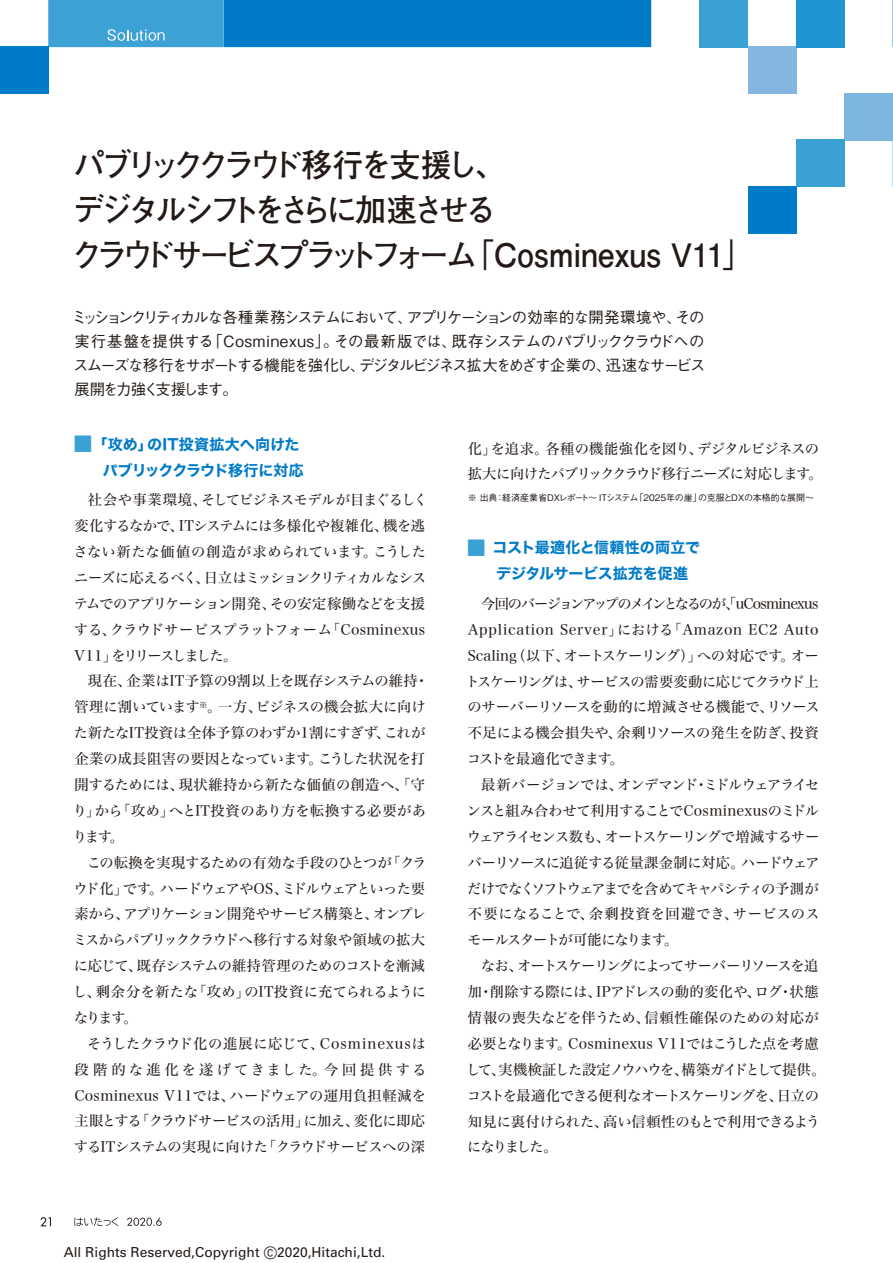
<style>
.page{position:relative;width:893px;height:1263px;background:#fff}
.page>*{position:absolute;margin:0;border:0;box-sizing:border-box;transform-origin:0 0}
.t1{font:32.25px/45px "Futo Go B101 Pro Bold 90 pv RKSJ H";letter-spacing:-.13em;color:#231916;scale:.95 1}
.t2{font:15.3px/24px "Gothic BBB Pro Medium 90 pv RKSJ H";letter-spacing:-.12em;color:#231916;text-align:justify}
.t3{font:15px/26px "Hira Kaku Std N W7 90 pv RKSJ H";letter-spacing:-.01em;color:#007bc7}
.t4{font:14.25px/26px "Hira Min Std W4 90 pv RKSJ H";letter-spacing:-.025em;color:#231916;text-align:justify}
.t5{font:14.25px/25.8px "Hira Min Std W4 90 pv RKSJ H";letter-spacing:-.005em;color:#231916}
.t6{font:14.25px/26px "Hira Min Std W4 90 pv RKSJ H";letter-spacing:-.045em;color:#231916}
.t7{font:13.8px "Univers";color:#231916}
.t8{font:9px "Gothic BBB Pro Medium 90 pv RKSJ H";letter-spacing:-.02em;color:#231916}
.s1{font-size:21.75px;color:#3aa1d5}
.s2{font-size:16.95px}
</style>
<div class="page">
<div style="left:0;top:47px;width:49px;height:47px;background:#007bc7"></div>
<div style="left:844px;top:93px;width:49px;height:47px;background:#7db7df"></div>
<div style="left:748px;top:47px;width:48px;height:47px;background:#85b6e2"></div>
<div style="left:796px;top:0;width:49px;height:47px;background:#2095d4"></div>
<div style="left:748px;top:187px;width:48px;height:47px;background:#007bc7"></div>
<div style="left:796px;top:140px;width:49px;height:47px;background:#3aa1d5"></div>
<div style="left:699px;top:0;width:49px;height:47px;background:#3aa1d5"></div>
<svg style="left:40px;top:1217px;width:11px;height:9px"></svg>
<svg style="left:127px;top:1217px;width:35px;height:9px"></svg>
<svg style="left:74px;top:1217px;width:45px;height:9px"></svg>
<svg style="left:48px;top:0;width:603px;height:48px"></svg>
<h1 class="t1" style="left:72px;top:146px;width:718px">パブリッククラウド移行を支援し、<br>デジタルシフトをさらに加速させる<br>クラウドサービスプラットフォーム「Cosminexus V11」</h1>
<p class="t2" style="left:72px;top:307px;width:635px">ミッションクリティカルな各種業務システムにおいて、アプリケーションの効率的な開発環境や、その実行基盤を提供する「Cosminexus」。その最新版では、既存システムのパブリッククラウドへのスムーズな移行をサポートする機能を強化し、デジタルビジネス拡大をめざす企業の、迅速なサービス展開を力強く支援します。</p>
<p class="t3" style="left:72px;top:433px;width:233px"><span class="s1">■</span>「攻め」のIT投資拡大へ向けた　　パブリッククラウド移行に対応</p>
<p class="t4" style="left:73px;top:489px;width:356px;text-align:left;text-indent:14px">社会や事業環境、そしてビジネスモデルが目まぐるしく変化するなかで、ITシステムには多様化や複雑化、機を逃さない新たな価値の創造が求められています。こうしたニーズに応えるべく、日立はミッションクリティカルなシステムでのアプリケーション開発、その安定稼働などを支援する、クラウドサービスプラットフォーム「Cosminexus<br>V11」をリリースしました。</p>
<p class="t5" style="left:73px;top:670px;width:357px;text-indent:15px">現在、企業はIT予算の9割以上を既存システムの維持・管理に割いています<sup>※</sup>。一方、ビジネスの機会拡大に向けた新たなIT投資は全体予算のわずか1割にすぎず、これが企業の成長阻害の要因となっています。こうした状況を打開するためには、現状維持から新たな価値の創造へ、「守り」から「攻め」へとIT投資のあり方を転換する必要があります。</p>
<p class="t4" style="left:73px;top:851px;width:355px;text-indent:14px">この転換を実現するための有効な手段のひとつが「クラウド化」です。ハードウェアやOS、ミドルウェアといった要素から、アプリケーション開発やサービス構築と、オンプレミスからパブリッククラウドへ移行する対象や領域の拡大に応じて、既存システムの維持管理のためのコストを漸減し、剰余分を新たな「攻め」のIT投資に充てられるようになります。</p>
<p class="t4" style="left:74px;top:1032px;width:354px;text-indent:13px">そうしたクラウド化の進展に応じて、Cosminexusは段階的な進化を遂げてきました。今回提供するCosminexus V11では、ハードウェアの運用負担軽減を主眼とする「クラウドサービスの活用」に加え、変化に即応するITシステムの実現に向けた「クラウドサービスへの深</p>
<p class="t6" style="left:468px;top:437px;width:357px">化」を追求。各種の機能強化を図り、デジタルビジネスの拡大に向けたパブリッククラウド移行ニーズに対応します。</p>
<p class="t8" style="left:468px;top:494px;width:348px">※ 出典：経済産業省DXレポート～ ITシステム「2025年の崖」の克服とDXの本格的な展開～</p>
<p class="t3" style="left:465px;top:537px;width:236px"><span class="s1">■</span> コスト最適化と信頼性の両立で　　デジタルサービス拡充を促進</p>
<p class="t4" style="left:466px;top:592px;width:355px;text-indent:16px">今回のバージョンアップのメインとなるのが、「uCosminexus Application Server」における「Amazon EC2 Auto Scaling（以下、オートスケーリング）」への対応です。オートスケーリングは、サービスの需要変動に応じてクラウド上のサーバーリソースを動的に増減させる機能で、リソース不足による機会損失や、余剰リソースの発生を防ぎ、投資コストを最適化できます。</p>
<p class="t4" style="left:467px;top:774px;width:354px;text-indent:14px">最新バージョンでは、オンデマンド・ミドルウェアライセンスと組み合わせて利用することでCosminexusのミドルウェアライセンス数も、オートスケーリングで増減するサーバーリソースに追従する従量課金制に対応。ハードウェアだけでなくソフトウェアまでを含めてキャパシティの予測が不要になることで、余剰投資を回避でき、サービスのスモールスタートが可能になります。</p>
<p class="t4" style="left:466px;top:955px;width:361px;text-align:left;text-indent:14px">なお、オートスケーリングによってサーバーリソースを追加・削除する際には、IPアドレスの動的変化や、ログ・状態情報の喪失などを伴うため、信頼性確保のための対応が必要となります。Cosminexus V11ではこうした点を考慮して、実機検証した設定ノウハウを、構築ガイドとして提供。コストを最適化できる便利なオートスケーリングを、日立の知見に裏付けられた、高い信頼性のもとで利用できるようになりました。</p>
<p class="t7" style="left:64px;top:1247px;width:323px">All Rights Reserved,Copyright <span class="s2">©</span>2020,Hitachi,Ltd.</p>
</div>
